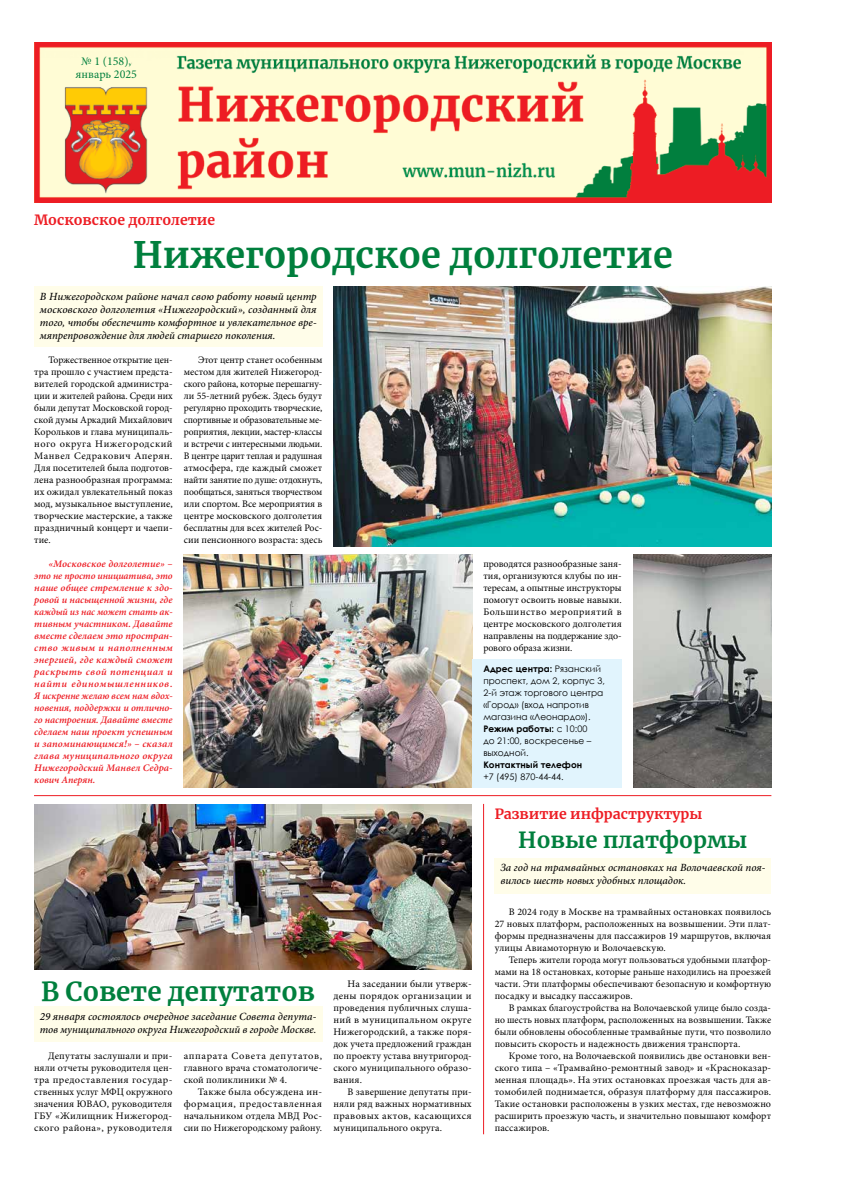
<style>
.page{position:relative;width:842px;height:1191px;background:#fff}
.page>*{position:absolute;margin:0;border:0;box-sizing:border-box;transform-origin:0 0}
.t1{font:700 36px "Merriweather";color:#007f3d}
.t2{font:700 26px "Merriweather";color:#007f3d}
.t3{font:700 22px "Merriweather";color:#007f3d}
.t4{font:700 14px "Merriweather";color:#ed1d24}
.t5{font:12px/13px "Minion Pro";color:#007f3d;text-align:center}
.t6{font:italic 500 11px/13px "Minion Pro";color:#000}
.t7{font:10px/12px "Minion Pro";letter-spacing:.01em;color:#000;text-align:justify}
.t8{font:italic 600 10px/12px "Minion Pro";letter-spacing:.005em;color:#ed1d24;text-align:justify}
.t9{font:10px/12px "Minion Pro";letter-spacing:.01em;color:#000;text-align:justify;scale:1.04 1}
.t10{font:9px/12px "Century Gothic";color:#000}
.t11{font:700 9px "Century Gothic";color:#000}
.s1{font-weight:700}
</style>
<div class="page">
<img style="left:34px;top:804px;width:438px;height:165px">
<img style="left:34px;top:43px;width:737px;height:159px">
<div style="left:34px;top:287px;width:288px;height:60px;background:#fffde9"></div>
<img style="left:334px;top:287px;width:437px;height:259px">
<img style="left:184px;top:554px;width:288px;height:233px">
<hr style="left:34px;top:795px;width:737px;height:1px;background:#ed1d24">
<div style="left:472px;top:659px;width:150px;height:128px;background:#e1f4fd"></div>
<img style="left:633px;top:554px;width:138px;height:233px">
<div style="left:495px;top:857px;width:276px;height:36px;background:#fffde9"></div>
<hr style="left:483px;top:804px;width:1px;height:330px;background:#ed1d24">
<div style="left:34px;top:1006px;width:288px;height:36px;background:#fffde9"></div>
<p class="t5" style="left:76px;top:55px;width:63px">№ 1 (158), январь 2025</p>
<h3 class="t4" style="left:34px;top:211px;width:183px">Московское долголетие</h3>
<h1 class="t1" style="left:133px;top:230px;width:542px">Нижегородское долголетие</h1>
<p class="t6" style="left:40px;top:290px;width:278px;text-align:justify">В Нижегородском районе начал свою работу новый центр московского долголетия «Нижегородский», созданный для того, чтобы обеспечить комфортное и увлекательное вре&shy;мяпрепровождение для людей старшего поколения.</p>
<p class="t7" style="left:34px;top:354px;width:140px;text-indent:14px">Торжественное открытие цен&shy;тра прошло с участием предста&shy;вителей городской администра&shy;ции и жителей района. Среди них были депутат Московской город&shy;ской думы Аркадий Михайлович Корольков и глава муниципаль&shy;ного округа Нижегородский Манвел Седракович Аперян.<br>Для посетителей была подготов&shy;лена разнообразная программа: их ожидал увлекательный показ мод, музыкальное выступление, творческие мастерские, а также праздничный концерт и чаепи&shy;тие.</p>
<p class="t8" style="left:34px;top:558px;width:140px;text-indent:14px">«Московское долголетие» – это не просто инициатива, это наше общее стремление к здо&shy;ровой и насыщенной жизни, где каждый из нас может стать ак&shy;тивным участником. Давайте вместе сделаем это простран&shy;ство живым и наполненным энергией, где каждый сможет раскрыть свой потенциал и найти единомышленников.<br>Я искренне желаю всем нам вдох&shy;новения, поддержки и отлично&shy;го настроения. Давайте вместе сделаем наш проект успешным и запоминающимся!» – сказал глава муниципального округа Нижегородский Манвел Седра&shy;кович Аперян.</p>
<p class="t7" style="left:184px;top:354px;width:140px;text-indent:14px">Этот центр станет особенным местом для жителей Нижегород&shy;ского района, которые перешагну&shy;ли 55-летний рубеж. Здесь будут регулярно проходить творческие, спортивные и образовательные ме&shy;роприятия, лекции, мастер-классы и встречи с интересными людьми.<br>В центре царит теплая и радушная атмосфера, где каждый сможет найти занятие по душе: отдохнуть, пообщаться, заняться творчеством или спортом. Все мероприятия в центре московского долголетия бесплатны для всех жителей Рос&shy;сии пенсионного возраста: здесь</p>
<p class="t7" style="left:483px;top:558px;width:140px">проводятся разнообразные заня&shy;тия, организуются клубы по ин&shy;тересам, а опытные инструкторы помогут освоить новые навыки.<br>Большинство мероприятий в центре московского долголетия направлены на поддержание здо&shy;рового образа жизни.</p>
<p class="t10" style="left:483px;top:662px;width:123px"><span class="s1">Адрес центра:</span> Рязанский проспект, дом 2, корпус 3,<br>2-й этаж торгового центра «Город» (вход напротив магазина «Леонардо»).<br><span class="s1">Режим работы:</span> с 10:00<br>до 21:00, воскресенье – выходной.</p>
<p class="t11" style="left:483px;top:758px;width:100px">Контактный телефон</p>
<p class="t10" style="left:483px;top:770px;width:82px">+7 (495) 870-44-44.</p>
<h3 class="t4" style="left:495px;top:804px;width:209px">Развитие инфраструктуры</h3>
<h3 class="t3" style="left:518px;top:825px;width:231px">Новые платформы</h3>
<h2 class="t2" style="left:41px;top:973px;width:275px">В Совете депутатов</h2>
<p class="t6" style="left:40px;top:1010px;width:278px">29 января состоялось очередное заседание Совета депута&shy;тов муниципального округа Нижегородский в городе Москве.</p>
<p class="t7" style="left:34px;top:1050px;width:140px;text-indent:14px">Депутаты заслушали и при&shy;няли отчеты руководителя цен&shy;тра предоставления государ&shy;ственных услуг МФЦ окружного значения ЮВАО, руководителя ГБУ «Жилищник Нижегород&shy;ского района», руководителя</p>
<p class="t9" style="left:184px;top:1050px;width:135px">аппарата Совета депутатов, главного врача стоматологиче&shy;ской поликлиники № 4.</p>
<p class="t9" style="left:184px;top:1086px;width:135px;text-indent:14px">Также была обсуждена ин&shy;формация, предоставленная начальником отдела МВД Рос&shy;сии по Нижегородскому району.</p>
<p class="t7" style="left:333px;top:978px;width:140px;text-indent:14px">На заседании были утверж&shy;дены порядок организации и проведения публичных слуша&shy;ний в муниципальном округе Нижегородский, а также поря&shy;док учета предложений граждан по проекту устава внутригород&shy;ского муниципального образо&shy;вания.</p>
<p class="t7" style="left:333px;top:1086px;width:140px;text-indent:14px">В завершение депутаты при&shy;няли ряд важных нормативных правовых актов, касающихся муниципального округа.</p>
<p class="t6" style="left:500px;top:861px;width:267px">За год на трамвайных остановках на Волочаевской поя&shy;вилось шесть новых удобных площадок.</p>
<p class="t7" style="left:495px;top:906px;width:278px;text-indent:14px">В 2024 году в Москве на трамвайных остановках появилось 27 новых платформ, расположенных на возвышении. Эти плат&shy;формы предназначены для пассажиров 19 маршрутов, включая улицы Авиамоторную и Волочаевскую.</p>
<p class="t7" style="left:495px;top:954px;width:278px;text-indent:14px">Теперь жители города могут пользоваться удобными платфор&shy;мами на 18 остановках, которые раньше находились на проезжей части. Эти платформы обеспечивают безопасную и комфортную посадку и высадку пассажиров.</p>
<p class="t7" style="left:495px;top:1002px;width:278px;text-indent:14px">В рамках благоустройства на Волочаевской улице было созда&shy;но шесть новых платформ, расположенных на возвышении. Также были обновлены обособленные трамвайные пути, что позволило повысить скорость и надежность движения транспорта.</p>
<p class="t7" style="left:495px;top:1050px;width:278px;text-indent:14px">Кроме того, на Волочаевской появились две остановки вен&shy;ского типа – «Трамвайно-ремонтный завод» и «Красноказар&shy;менная площадь». На этих остановках проезжая часть для ав&shy;томобилей поднимается, образуя платформу для пассажиров.<br>Такие остановки расположены в узких местах, где невозможно расширить проезжую часть, и значительно повышают комфорт пассажиров.</p>
</div>
